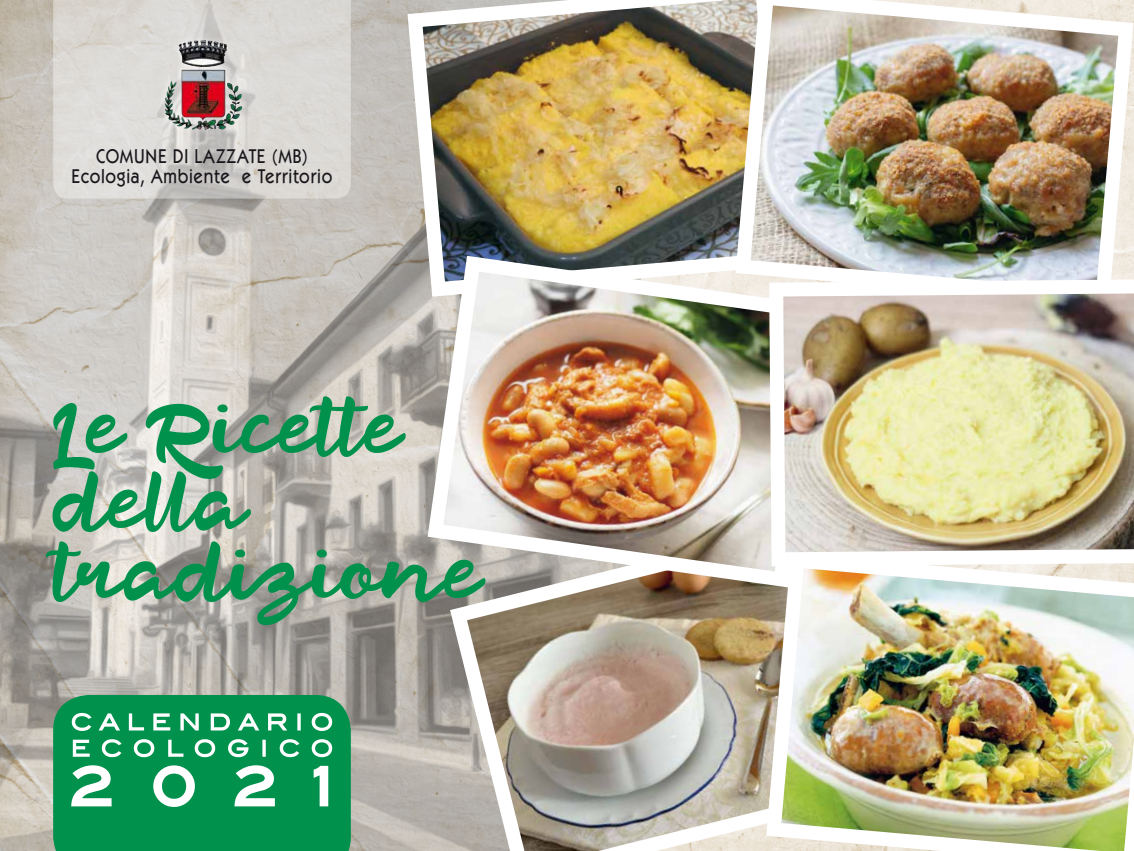
<style>
.page{position:relative;width:1134px;height:851px;background:#fff}
.page>*{position:absolute;margin:0;border:0;box-sizing:border-box;transform-origin:0 0}
.t1{font:70px/72.5px "Razan Script";color:#00914d}
.t2{font:52.5px "Blair Md ITCTT Medium";color:#fff}
.t3{font:500 20px/20px "ITC Kabel Std";letter-spacing:.04em;color:#1a171c;text-align:center;scale:.87 1}
</style>
<div class="page">
<img style="left:0;top:0;width:442px;height:850px">
<svg style="left:53px;top:0;width:298px;height:198px;background:#d9d7d3"></svg>
<div style="left:157px;top:32px;width:93px;height:105px;background:#fff;opacity:.75"></div>
<img style="left:178px;top:40px;width:49px;height:27px">
<div style="left:53px;top:694px;width:298px;height:156px;background:#00914d"></div>
<svg style="left:71px;top:708px;width:50px;height:23px"></svg>
<svg style="left:128px;top:712px;width:17px;height:19px"></svg>
<svg style="left:153px;top:712px;width:18px;height:19px"></svg>
<svg style="left:180px;top:711px;width:20px;height:21px"></svg>
<svg style="left:210px;top:708px;width:50px;height:23px"></svg>
<svg style="left:267px;top:712px;width:21px;height:20px"></svg>
<div style="left:297px;top:713px;width:4px;height:17px;border:2px solid #fff"></div>
<svg style="left:311px;top:711px;width:22px;height:21px"></svg>
<svg style="left:72px;top:738px;width:19px;height:19px"></svg>
<svg style="left:101px;top:738px;width:22px;height:20px"></svg>
<svg style="left:133px;top:738px;width:22px;height:20px"></svg>
<svg style="left:167px;top:738px;width:17px;height:19px"></svg>
<svg style="left:194px;top:738px;width:22px;height:20px"></svg>
<svg style="left:227px;top:738px;width:23px;height:20px"></svg>
<div style="left:262px;top:739px;width:4px;height:17px;border:2px solid #fff"></div>
<svg style="left:279px;top:738px;width:21px;height:20px"></svg>
<svg style="left:311px;top:738px;width:22px;height:20px"></svg>
<svg style="left:70px;top:764px;width:43px;height:43px"></svg>
<svg style="left:152px;top:764px;width:44px;height:44px"></svg>
<svg style="left:233px;top:764px;width:43px;height:43px"></svg>
<svg style="left:312px;top:764px;width:18px;height:43px"></svg>
<img style="left:400px;top:0;width:328px;height:304px">
<img style="left:728px;top:0;width:406px;height:272px">
<img style="left:442px;top:597px;width:317px;height:253px">
<img style="left:420px;top:248px;width:433px;height:349px">
<img style="left:759px;top:545px;width:375px;height:305px">
<img style="left:762px;top:272px;width:372px;height:301px">
<p class="t3" style="left:72px;top:146px;width:301px">COMUNE DI LAZZATE (MB)<br>Ecologia, Ambiente e Territorio</p>
<h1 class="t1" style="left:53px;top:399px;width:430px">Le Ricette della tradizione</h1>
<h2 class="t2" style="left:71px;top:754px;width:264px">2021</h2>
</div>
